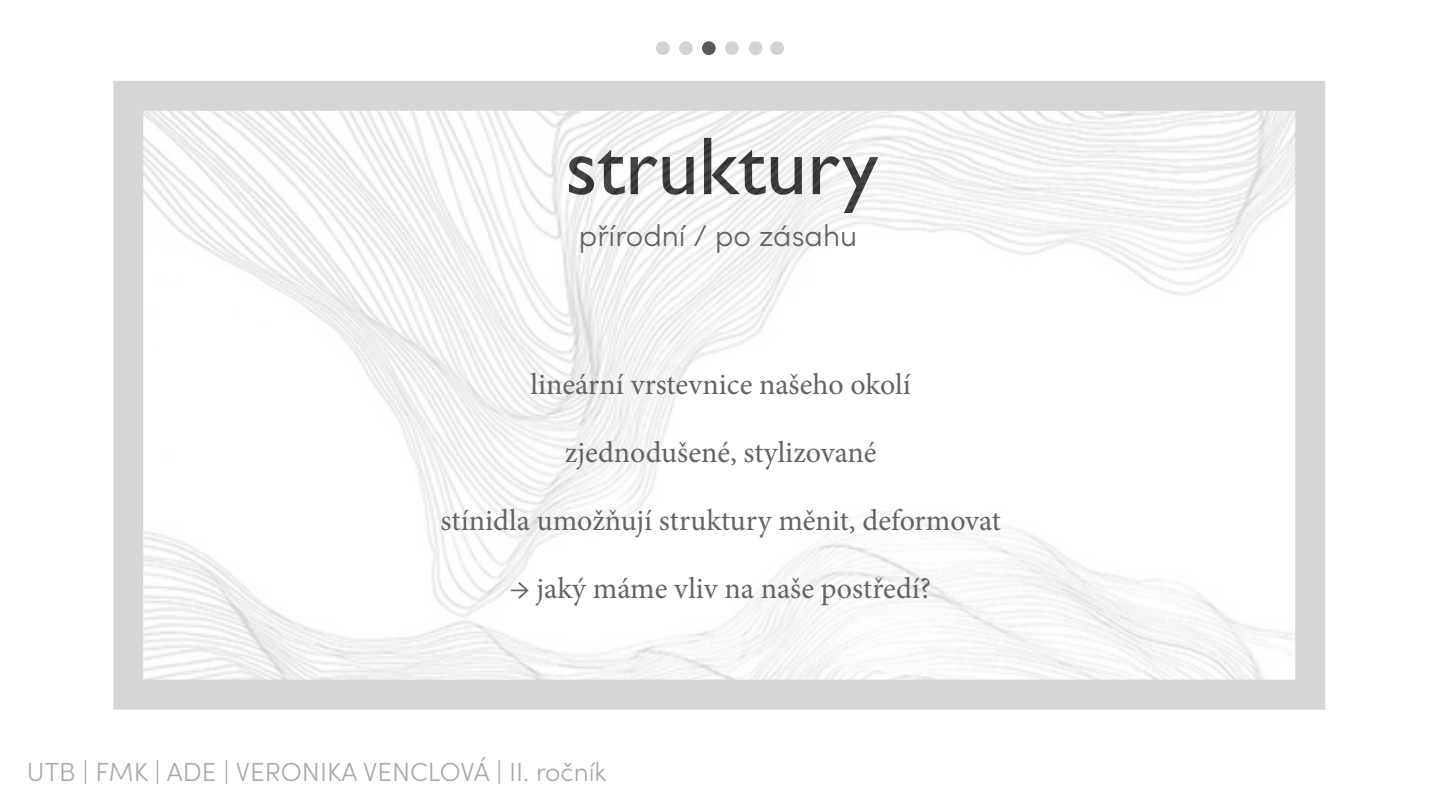
<style>
.page{position:relative;width:1440px;height:810px;background:#fff}
.page>*{position:absolute;margin:0;border:0;box-sizing:border-box;transform-origin:0 0}
.t1{font:82.5px "Gill Sans";color:#231f20}
.t2{font:30px "Minion Pro";color:#636366}
.t3{font:300 30px "Sofia Pro";color:#616164}
.t4{font:300 26.25px "Sofia Pro";color:#a8a9ad}
</style>
<div class="page">
<img style="left:144px;top:112px;width:1150px;height:567px">
<div style="left:113px;top:81px;width:1212px;height:629px;border:30px solid #d1d2d4"></div>
<div style="left:680px;top:42px;width:12px;height:13px;background:#d3d3d3;border-radius:50%"></div>
<div style="left:679px;top:41px;width:14px;height:14px;border:1px solid #231f20;border-radius:50%"></div>
<div style="left:702px;top:42px;width:13px;height:13px;background:#5a5757;border-radius:50%"></div>
<div style="left:702px;top:41px;width:14px;height:14px;border:1px solid #231f20;border-radius:50%"></div>
<div style="left:726px;top:42px;width:12px;height:13px;background:#d3d3d3;border-radius:50%"></div>
<div style="left:725px;top:41px;width:14px;height:14px;border:1px solid #231f20;border-radius:50%"></div>
<div style="left:749px;top:42px;width:13px;height:13px;background:#d3d3d3;border-radius:50%"></div>
<div style="left:749px;top:41px;width:13px;height:14px;border:1px solid #231f20;border-radius:50%"></div>
<div style="left:771px;top:42px;width:13px;height:13px;background:#d3d3d3;border-radius:50%"></div>
<div style="left:770px;top:41px;width:14px;height:14px;border:1px solid #231f20;border-radius:50%"></div>
<div style="left:656px;top:42px;width:13px;height:13px;background:#d3d3d3;border-radius:50%"></div>
<div style="left:656px;top:41px;width:14px;height:14px;border:1px solid #231f20;border-radius:50%"></div>
<p class="t1" style="left:566px;top:118px;width:314px">struktury</p>
<p class="t3" style="left:579px;top:214px;width:280px">přírodní / po zásahu</p>
<p class="t2" style="left:530px;top:364px;width:382px">lineární vrstevnice našeho okolí</p>
<p class="t2" style="left:565px;top:432px;width:313px">zjednodušené, stylizované</p>
<p class="t2" style="left:441px;top:500px;width:562px">stínidla umožňují struktury měnit, deformovat</p>
<p class="t2" style="left:510px;top:568px;width:423px">→ jaký máme vliv na naše postředí?</p>
<p class="t4" style="left:27px;top:753px;width:581px">UTB | FMK | ADE | VERONIKA VENCLOVÁ | II. ročník</p>
</div>
